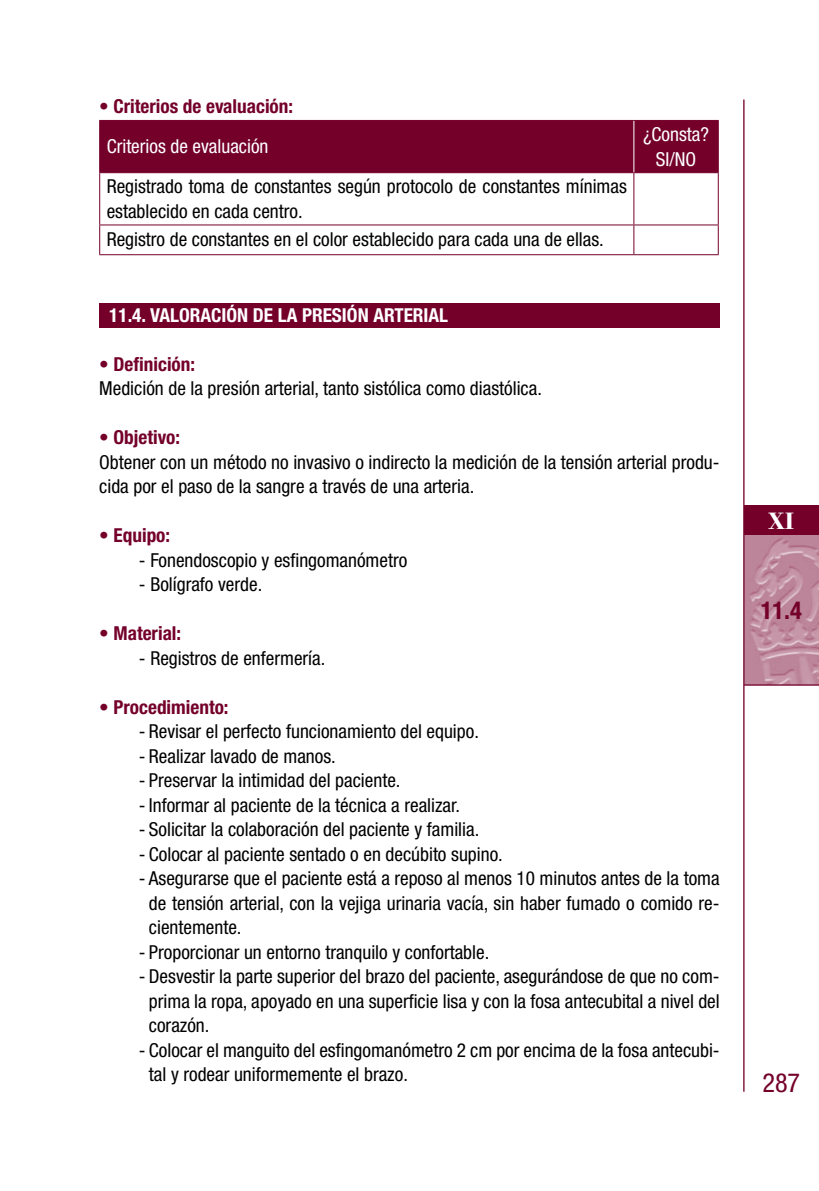
<style>
.page{position:relative;width:819px;height:1191px;background:#fff}
.page>*{position:absolute;margin:0;border:0;box-sizing:border-box;transform-origin:0 0}
.t1{font:condensed 26.25px "Helvetica Neue LT Std";color:#74002a}
.t2{font:700 condensed 24.5px "Helvetica Neue LT Std";color:#74002a}
.t3{font:700 24.5px "Bodoni Std";color:#fff}
.t4{font:condensed 19.25px/24.5px "Helvetica Neue LT Std";color:#000}
.t5{font:700 condensed 19.25px "Helvetica Neue LT Std";color:#74002a}
.t6{font:condensed 19.25px/24.5px "Helvetica Neue LT Std";color:#fff;text-align:center}
.t7{font:700 condensed 19.25px "Helvetica Neue LT Std";color:#fff}
</style>
<div class="page">
<img style="left:744px;top:535px;width:75px;height:149px">
<div style="left:744px;top:505px;width:75px;height:30px;background:#74002a"></div>
<hr style="left:744px;top:684px;width:75px;height:1px;background:#74002a">
<hr style="left:743px;top:99px;width:1px;height:992px;background:#74002a">
<div style="left:99px;top:303px;width:620px;height:25px;background:#74002a"></div>
<div style="left:100px;top:121px;width:617px;height:51px;background:#74002a"></div>
<hr style="left:99px;top:120px;width:535px;height:1px;background:#74002a">
<hr style="left:99px;top:121px;width:1px;height:51px;background:#74002a">
<hr style="left:634px;top:120px;width:84px;height:1px;background:#74002a">
<hr style="left:717px;top:121px;width:1px;height:51px;background:#74002a">
<hr style="left:99px;top:172px;width:535px;height:1px;background:#74002a">
<hr style="left:99px;top:173px;width:1px;height:51px;background:#74002a">
<hr style="left:634px;top:172px;width:84px;height:1px;background:#74002a">
<hr style="left:633px;top:173px;width:1px;height:51px;background:#74002a">
<hr style="left:717px;top:173px;width:1px;height:51px;background:#74002a">
<hr style="left:99px;top:224px;width:535px;height:1px;background:#74002a">
<svg style="left:99px;top:225px;width:1px;height:29px"></svg>
<hr style="left:634px;top:224px;width:84px;height:1px;background:#74002a">
<svg style="left:633px;top:225px;width:1px;height:29px"></svg>
<svg style="left:717px;top:225px;width:1px;height:29px"></svg>
<hr style="left:99px;top:254px;width:535px;height:1px;background:#74002a">
<hr style="left:634px;top:254px;width:84px;height:1px;background:#74002a">
<hr style="left:633px;top:121px;width:1px;height:51px;background:#fff">
<p class="t5" style="left:99px;top:94px;width:195px">• Criterios de evaluación:</p>
<p class="t6" style="left:107px;top:134px;width:163px">Criterios de evaluación</p>
<p class="t6" style="left:643px;top:122px;width:67px">¿Consta?<br>SI/NO</p>
<p class="t4" style="left:107px;top:174px;width:521px">Registrado toma de constantes según protocolo de constantes mínimas establecido en cada centro.</p>
<p class="t4" style="left:107px;top:226px;width:498px">Registro de constantes en el color establecido para cada una de ellas.</p>
<p class="t7" style="left:109px;top:303px;width:340px">11.4. VALORACIÓN DE LA PRESIÓN ARTERIAL</p>
<p class="t5" style="left:99px;top:352px;width:97px">• Definición:</p>
<p class="t4" style="left:99px;top:376px;width:444px">Medición de la presión arterial, tanto sistólica como diastólica.</p>
<p class="t5" style="left:99px;top:426px;width:82px">• Objetivo:</p>
<p class="t4" style="left:99px;top:449px;width:622px">Obtener con un método no invasivo o indirecto la medición de la tensión arterial produ&shy;cida por el paso de la sangre a través de una arteria.</p>
<p class="t5" style="left:99px;top:524px;width:72px">• Equipo:</p>
<p class="t4" style="left:139px;top:547px;width:270px">- Fonendoscopio y esfingomanómetro</p>
<p class="t4" style="left:139px;top:572px;width:125px">- Bolígrafo verde.</p>
<p class="t5" style="left:99px;top:622px;width:83px">• Material:</p>
<p class="t4" style="left:139px;top:645px;width:188px">- Registros de enfermería.</p>
<p class="t5" style="left:99px;top:695px;width:131px">• Procedimiento:</p>
<p class="t4" style="left:139px;top:719px;width:341px">- Revisar el perfecto funcionamiento del equipo.</p>
<p class="t4" style="left:139px;top:743px;width:198px">- Realizar lavado de manos.</p>
<p class="t4" style="left:139px;top:768px;width:263px">- Preservar la intimidad del paciente.</p>
<p class="t4" style="left:139px;top:792px;width:322px">- Informar al paciente de la técnica a realizar.</p>
<p class="t4" style="left:139px;top:817px;width:342px">- Solicitar la colaboración del paciente y familia.</p>
<p class="t4" style="left:139px;top:841px;width:365px">- Colocar al paciente sentado o en decúbito supino.</p>
<p class="t4" style="left:149px;top:866px;width:572px;text-align:justify;text-indent:-10px">- Asegurarse que el paciente está a reposo al menos 10 minutos antes de la toma de tensión arterial, con la vejiga urinaria vacía, sin haber fumado o comido re&shy;cientemente.</p>
<p class="t4" style="left:139px;top:939px;width:352px">- Proporcionar un entorno tranquilo y confortable.</p>
<p class="t4" style="left:149px;top:964px;width:572px;text-align:justify;text-indent:-10px">- Desvestir la parte superior del brazo del paciente, asegurándose de que no com&shy;prima la ropa, apoyado en una superficie lisa y con la fosa antecubital a nivel del corazón.</p>
<p class="t4" style="left:149px;top:1037px;width:572px;text-indent:-10px">- Colocar el manguito del esfingomanómetro 2 cm por encima de la fosa antecubi&shy;tal y rodear uniformemente el brazo.</p>
<p class="t3" style="left:768px;top:505px;width:27px">XI</p>
<p class="t2" style="left:760px;top:595px;width:43px">11.4</p>
<h1 class="t1" style="left:762px;top:1067px;width:39px">287</h1>
</div>
